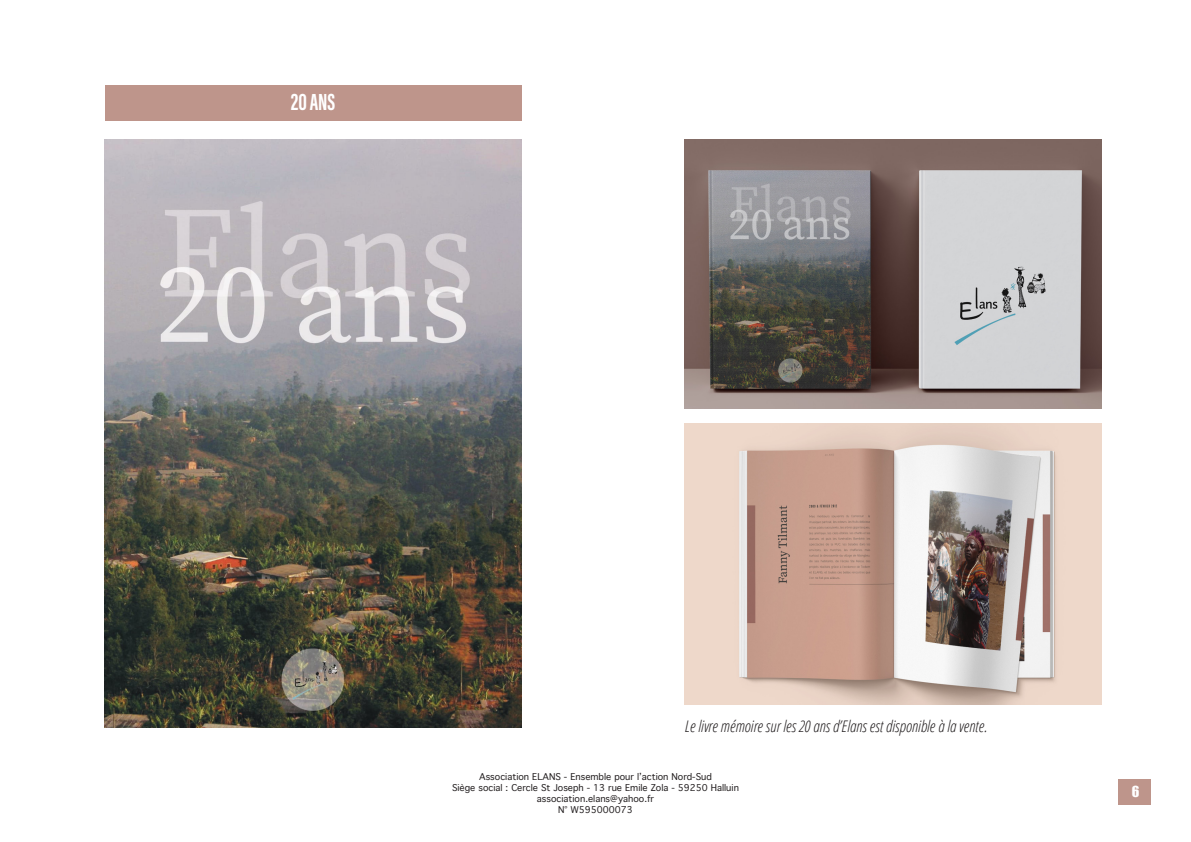
<style>
.page{position:relative;width:1191px;height:842px;background:#fff}
.page>*{position:absolute;margin:0;border:0;box-sizing:border-box;transform-origin:0 0}
.t1{font:700 24px "Acumin Pro Extra Cond";color:#fff;scale:.94 1}
.t2{font:italic 300 16px "Open Sans Condensed";color:#231f20}
.t3{font:14px "Impact";color:#fff}
.t4{font:300 9px/10.8px "Thonburi";color:#231f20;text-align:center}
</style>
<div class="page">
<div style="left:1118px;top:779px;width:33px;height:26px;background:#be958b"></div>
<img style="left:685px;top:139px;width:416px;height:269px">
<img style="left:685px;top:423px;width:416px;height:282px">
<img style="left:105px;top:139px;width:416px;height:589px">
<div style="left:105px;top:85px;width:416px;height:35px;background:#be958b"></div>
<p class="t1" style="left:291px;top:87px;width:49px">20 ANS</p>
<p class="t2" style="left:685px;top:716px;width:303px">Le livre mémoire sur les 20 ans d’Elans est disponible à la vente.</p>
<p class="t4" style="left:452px;top:772px;width:288px">Association ELANS - Ensemble pour l’action Nord-Sud<br>Siège social : Cercle St Joseph - 13 rue Emile Zola - 59250 Halluin association.elans@yahoo.fr<br>N° W595000073</p>
<p class="t3" style="left:1131px;top:781px;width:9px">6</p>
</div>
